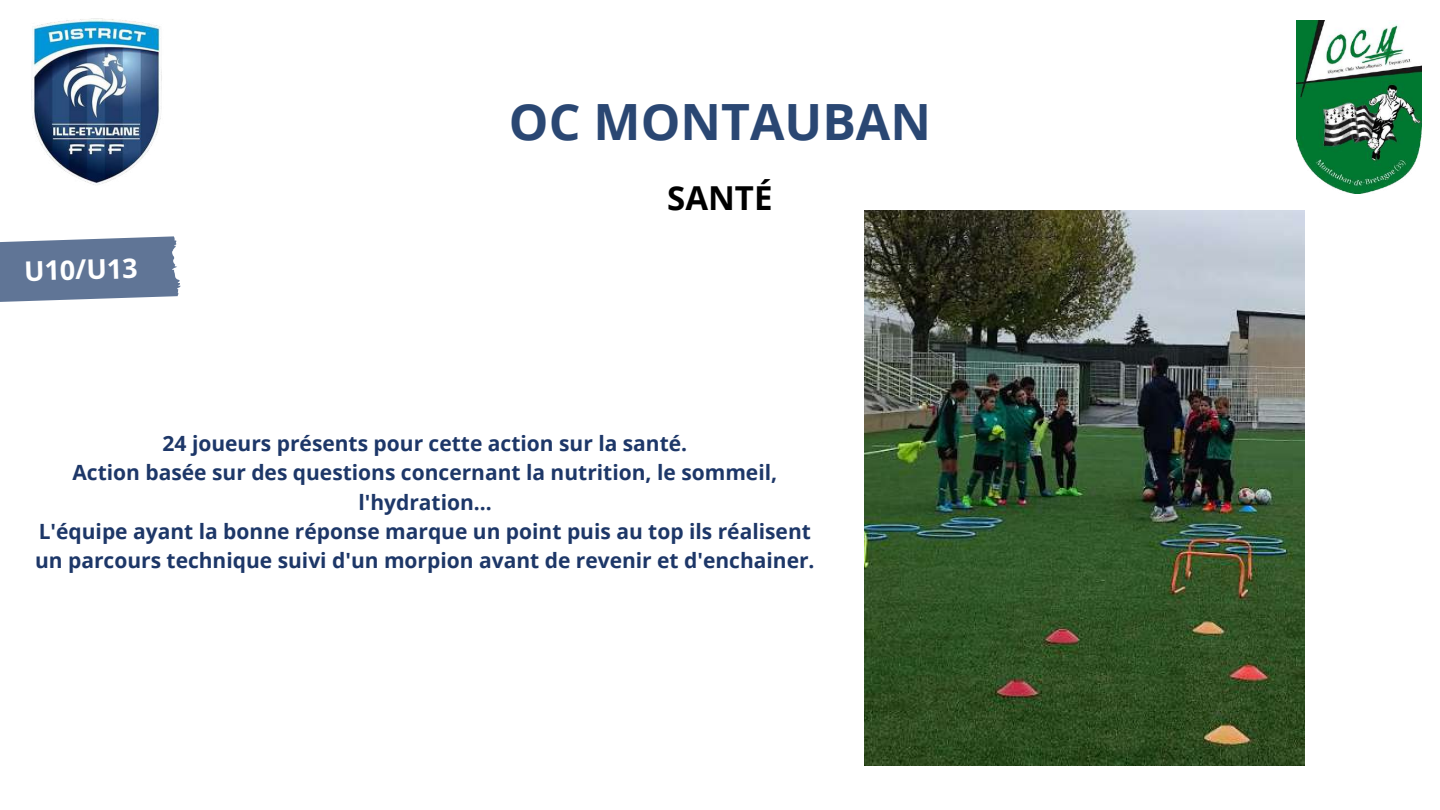
<style>
.page{position:relative;width:1440px;height:810px;background:#fff}
.page>*{position:absolute;margin:0;border:0;box-sizing:border-box;transform-origin:0 0}
.t1{font:700 50px "Open Sans";color:#2a4773}
.t2{font:700 33px "Open Sans";color:#000}
.t3{font:700 27px "Open Sans";color:#fff}
.t4{font:700 21px/29.2px "Open Sans";color:#1d3768;text-align:center}
</style>
<div class="page">
<img style="left:31px;top:18px;width:131px;height:167px">
<svg style="left:0;top:236px;width:180px;height:66px;background:#7184a1"></svg>
<img style="left:1297px;top:21px;width:125px;height:172px">
<img style="left:864px;top:211px;width:441px;height:555px">
<p class="t3" style="left:23px;top:252px;width:115px;rotate:-2deg">U10/U13</p>
<h1 class="t1" style="left:509px;top:87px;width:424px">OC MONTAUBAN</h1>
<h2 class="t2" style="left:667px;top:174px;width:107px">SANTÉ</h2>
<p class="t4" style="left:35px;top:428px;width:781px">24 joueurs présents pour cette action sur la santé.<br>Action basée sur des questions concernant la nutrition, le sommeil, l'hydration...<br>L'équipe ayant la bonne réponse marque un point puis au top ils réalisent un parcours technique suivi d'un morpion avant de revenir et d'enchainer.</p>
</div>
